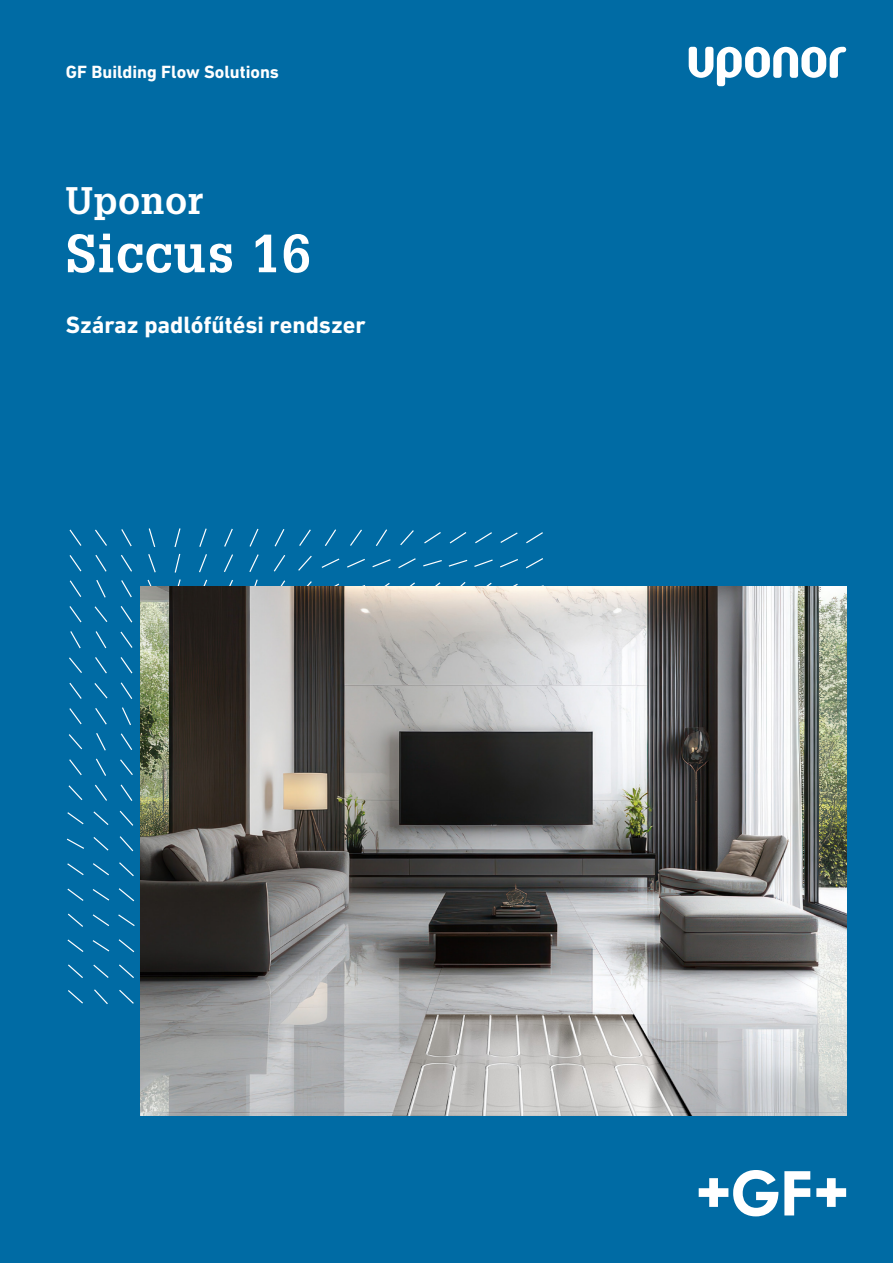
<style>
.page{position:relative;width:893px;height:1263px;background:#006ba4}
.page>*{position:absolute;margin:0;border:0;box-sizing:border-box;transform-origin:0 0}
.Headline-35pt-white{font:700 52.5px "Glypha LT Pro";letter-spacing:.025em;color:#fff}
.Headline-35pt-white-2{font:700 37.5px "Glypha LT Pro";letter-spacing:.025em;color:#fff}
.Subheadline-16pt-white{font:700 24px "DIN Next W1 G";color:#fff}
.t1{font:700 18px "DIN Next W1 G";color:#fff}
</style>
<div class="page">
<svg style="left:67px;top:528px;width:477px;height:476px"></svg>
<svg style="left:699px;top:1170px;width:79px;height:46px"></svg>
<svg style="left:784px;top:1171px;width:26px;height:44px"></svg>
<svg style="left:816px;top:1178px;width:30px;height:29px"></svg>
<svg style="left:689px;top:47px;width:157px;height:39px"></svg>
<img style="left:140px;top:587px;width:706px;height:528px">
<p class="t1" style="left:66px;top:61px;width:215px">GF Building Flow Solutions</p>
<p class="Headline-35pt-white-2" style="left:66px;top:177px;width:139px">Uponor</p>
<p class="Headline-35pt-white" style="left:66px;top:221px;width:246px">Siccus 16</p>
<p class="Subheadline-16pt-white" style="left:66px;top:310px;width:301px">Száraz padlófűtési rendszer</p>
</div>
